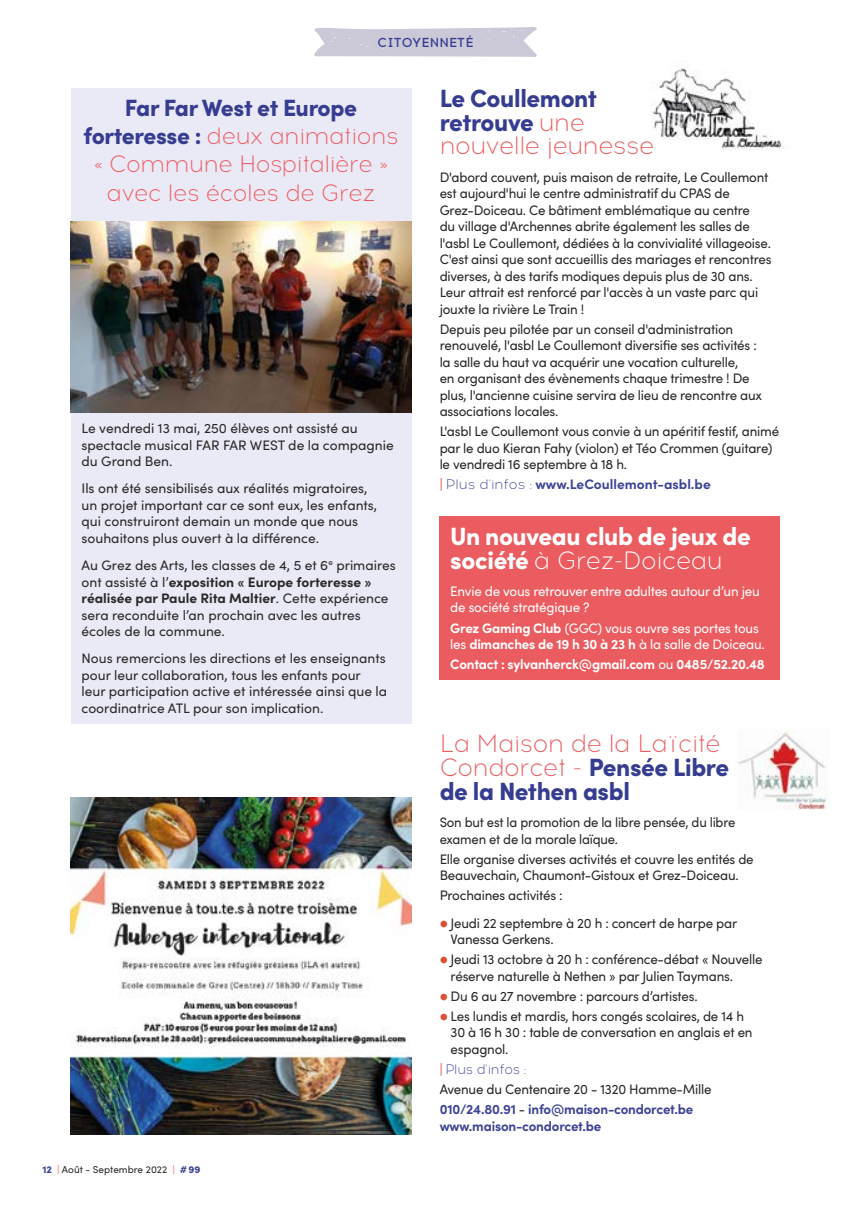
<style>
.page{position:relative;width:851px;height:1205px;background:#fff}
.page>*{position:absolute;margin:0;border:0;box-sizing:border-box;transform-origin:0 0}
.t1{font:900 25px/23.9px "Sofia Pro";letter-spacing:-.015em;color:#363d91}
.t2{font:300 25px "Acrom";letter-spacing:-.015em;color:#eb5c61}
.t3{font:900 25px "Sofia Pro";letter-spacing:-.015em;color:#fff}
.t4{font:300 25px "Acrom";letter-spacing:-.015em;color:#fff}
.t5{font:300 23.62px/28.4px "Acrom";letter-spacing:-.015em;color:#eb5c61;text-align:center}
.t6{font:900 23.62px "Sofia Pro";letter-spacing:-.02em;color:#363d91}
.t7{font:13.75px/16.5px "Sofia Pro";letter-spacing:-.015em;color:#282827}
.t8{font:13.75px/16.5px "Sofia Pro";letter-spacing:-.015em;color:#fff}
.t9{font:13.75px/16.5px "Sofia Pro";letter-spacing:-.015em;color:#282827;scale:.95 1}
.t10{font:700 13.75px "Sofia Pro";letter-spacing:-.01em;color:#3e4496}
.t11{font:700 13.75px "Sofia Pro";letter-spacing:-.015em;color:#fff}
.t12{font:300 13.75px "Acrom";letter-spacing:-.015em;color:#3e4496}
.t13{font:500 13px "Acrom";letter-spacing:.01em;color:#363d91}
.t14{font:10px "Sofia Pro";color:#282827}
.s1{font-family:"Sofia Pro";font-weight:900;color:#363d91}
.s2{font-weight:700}
.s3{font-weight:900;color:#3e4496}
.s4{color:#ec6669}
.s5{font-weight:900;color:#363d91}
.s6{font-family:"Acrom";font-weight:300;color:#eb5c61}
.s7{font-weight:900;color:#ec6669}
.s8{font-family:"Acrom";font-weight:300}
.s9{font-family:"Sofia Pro";font-weight:900}
.s10{font-weight:400}
.s11{font-size:11.25px;color:#dd4f37}
.s12{font-family:"Sofia Pro";font-weight:900;color:#ec6669}
.s13{font-weight:700;color:#3e4496}
</style>
<div class="page">
<svg style="left:314px;top:27px;width:223px;height:30px;background:#d0cfdb"></svg>
<div style="left:71px;top:89px;width:340px;height:166px;background:#eae9f6"></div>
<div style="left:71px;top:413px;width:340px;height:310px;background:#eae9f6"></div>
<img style="left:71px;top:221px;width:340px;height:192px">
<img style="left:71px;top:797px;width:340px;height:337px">
<img style="left:651px;top:68px;width:133px;height:81px">
<div style="left:439px;top:516px;width:341px;height:164px;background:#eb5c61"></div>
<img style="left:738px;top:729px;width:88px;height:80px">
<p class="t13" style="left:377px;top:33px;width:97px">CITOYENNETÉ</p>
<h2 class="t6" style="left:125px;top:89px;width:234px">Far Far West et Europe</h2>
<h2 class="t5" style="left:84px;top:123px;width:316px"><span class="s1">forteresse :</span> deux animations « Commune Hospitalière » avec les écoles de Grez</h2>
<p class="t7" style="left:81px;top:419px;width:314px">Le vendredi 13 mai, 250 élèves ont assisté au spectacle musical FAR FAR WEST de la compagnie du Grand Ben.</p>
<p class="t7" style="left:81px;top:479px;width:297px">Ils ont été sensibilisés aux réalités migratoires, un projet important car ce sont eux, les enfants, qui construiront demain un monde que nous souhaitons plus ouvert à la différence.</p>
<p class="t7" style="left:81px;top:556px;width:316px">Au Grez des Arts, les classes de 4, 5 et 6<sup>e</sup> primaires ont assisté à l’<span class="s2">exposition « Europe forteresse » réalisée par Paule Rita Maltier</span>. Cette expérience sera reconduite l’an prochain avec les autres écoles de la commune.</p>
<p class="t7" style="left:81px;top:649px;width:307px">Nous remercions les directions et les enseignants pour leur collaboration, tous les enfants pour leur participation active et intéressée ainsi que la coordinatrice ATL pour son implication.</p>
<p class="t14" style="left:43px;top:1162px;width:159px"><span class="s3">12</span> <span class="s4">|</span> Août - Septembre 2022 <span class="s4">|</span> <span class="s5">#99</span></p>
<h1 class="t1" style="left:439px;top:84px;width:159px">Le Coullemont retrouve <span class="s6">une</span></h1>
<h1 class="t2" style="left:439px;top:131px;width:216px">nouvelle jeunesse</h1>
<p class="t7" style="left:439px;top:168px;width:333px">D'abord couvent, puis maison de retraite, Le Coullemont est aujourd'hui le centre administratif du CPAS de Grez-Doiceau. Ce bâtiment emblématique au centre<br>du village d'Archennes abrite également les salles de l'asbl Le Coullemont, dédiées à la convivialité villageoise.<br>C'est ainsi que sont accueillis des mariages et rencontres diverses, à des tarifs modiques depuis plus de 30 ans.<br>Leur attrait est renforcé par l'accès à un vaste parc qui jouxte la rivière Le Train !</p>
<p class="t7" style="left:439px;top:320px;width:324px">Depuis peu pilotée par un conseil d'administration renouvelé, l'asbl Le Coullemont diversifie ses activités : la salle du haut va acquérir une vocation culturelle,<br>en organisant des évènements chaque trimestre ! De plus, l'ancienne cuisine servira de lieu de rencontre aux associations locales.</p>
<p class="t7" style="left:439px;top:422px;width:341px">L'asbl Le Coullemont vous convie à un apéritif festif, animé par le duo Kieran Fahy (violon) et Téo Crommen (guitare) le vendredi 16 septembre à 18 h.</p>
<p class="t10" style="left:439px;top:474px;width:272px"><span class="s7">|</span> <span class="s8">Plus d'infos :</span> www.LeCoullemont-asbl.be</p>
<h1 class="t3" style="left:450px;top:516px;width:302px">Un nouveau club de jeux de</h1>
<h1 class="t4" style="left:450px;top:545px;width:274px"><span class="s9">société</span> à Grez-Doiceau</h1>
<p class="t8" style="left:450px;top:582px;width:311px">Envie de vous retrouver entre adultes autour d’un jeu de société stratégique ?</p>
<p class="t8" style="left:450px;top:619px;width:316px"><span class="s2">Grez Gaming Club</span> (GGC) vous ouvre ses portes tous les <span class="s2">dimanches de 19 h 30 à 23 h</span> à la salle de Doiceau.</p>
<p class="t11" style="left:450px;top:654px;width:316px">Contact : sylvanherck@gmail.com <span class="s10">ou</span> 0485/52.20.48</p>
<h1 class="t2" style="left:439px;top:728px;width:282px">La Maison de la Laïcité</h1>
<h1 class="t1" style="left:439px;top:753px;width:291px"><span class="s6">Condorcet -</span> Pensée Libre de la Nethen asbl</h1>
<p class="t9" style="left:439px;top:813px;width:313px">Son but est la promotion de la libre pensée, du libre examen et de la morale laïque.</p>
<p class="t7" style="left:439px;top:850px;width:315px">Elle organise diverses activités et couvre les entités de<br>Beauvechain, Chaumont-Gistoux et Grez-Doiceau.</p>
<p class="t7" style="left:439px;top:881px;width:299px;line-height:27.1px">Prochaines activités :<br><span class="s11">⬤</span> Jeudi 22 septembre à 20 h : concert de harpe par</p>
<p class="t7" style="left:439px;top:928px;width:324px;line-height:20px;text-indent:11px">Vanessa Gerkens.<br><span class="s11">⬤</span> Jeudi 13 octobre à 20 h : conférence-débat « Nouvelle</p>
<p class="t7" style="left:439px;top:965px;width:306px;line-height:20px;text-indent:11px">réserve naturelle à Nethen » par Julien Taymans. <span class="s11">⬤</span> Du 6 au 27 novembre : parcours d’artistes.<br><span class="s11">⬤</span> Les lundis et mardis, hors congés scolaires, de 14 h</p>
<p class="t7" style="left:450px;top:1023px;width:303px">30 à 16 h 30 : table de conversation en anglais et en espagnol.</p>
<p class="t12" style="left:439px;top:1061px;width:88px"><span class="s12">|</span> Plus d'infos :</p>
<p class="t7" style="left:439px;top:1078px;width:273px;line-height:20px">Avenue du Centenaire 20 - 1320 Hamme-Mille<br><span class="s13">010/24.80.91</span> - <span class="s13">info@maison-condorcet.be</span></p>
<p class="t10" style="left:439px;top:1115px;width:163px">www.maison-condorcet.be</p>
</div>
